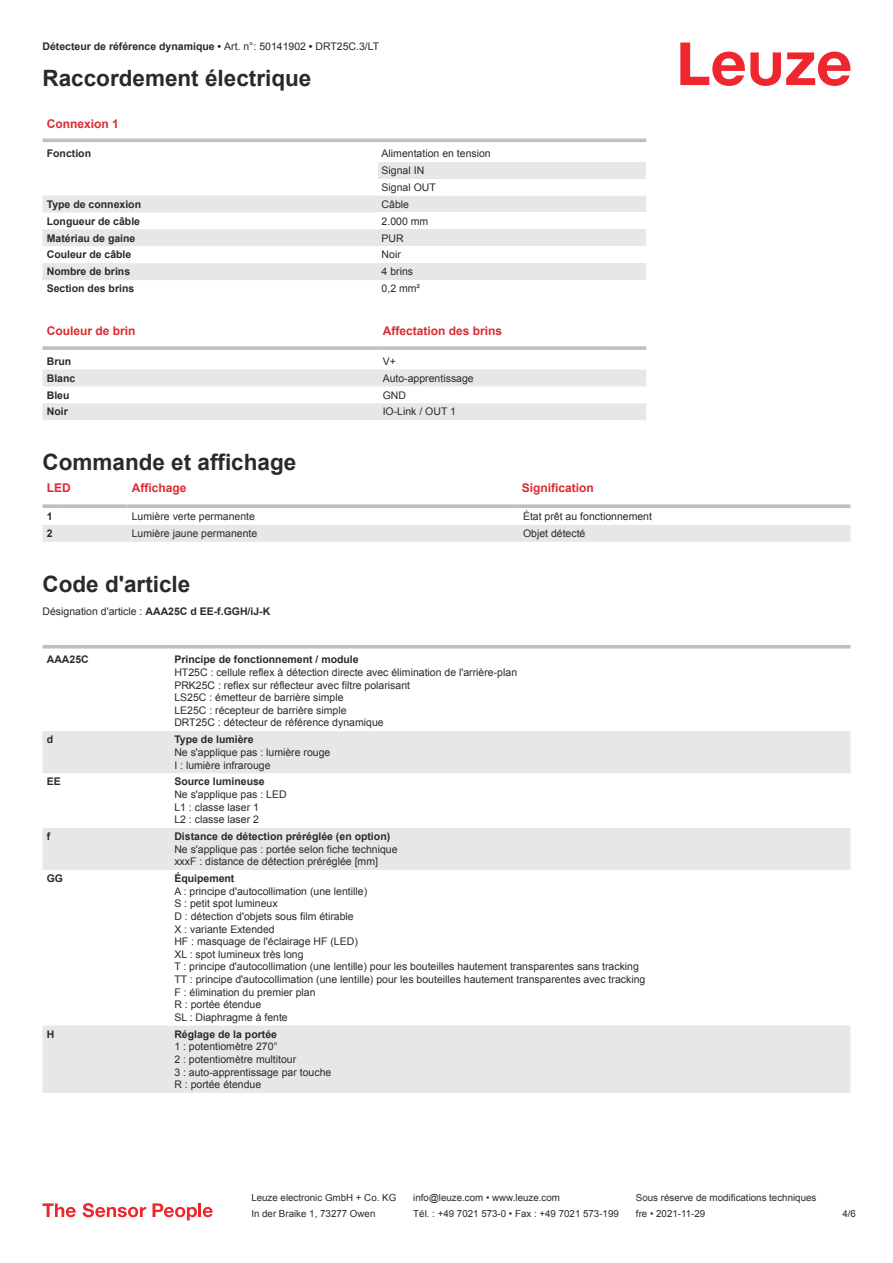
<style>
.page{position:relative;width:893px;height:1263px;background:#fff}
.page>*{position:absolute;margin:0;border:0;box-sizing:border-box;transform-origin:0 0}
.t1{font:700 22.5px "Arial";color:#2b292a}
.t2{font:700 12px "Arial";color:#db2a30}
.t3{font:10.5px/12.6px "Arial";color:#2b292a}
.t4{font:700 10.5px "Arial";color:#2b292a}
.t5{font:9.75px "Arial";color:#2b292a}
.s1{font-weight:400}
.s2{font-weight:700}
</style>
<div class="page">
<svg style="left:680px;top:43px;width:170px;height:43px"></svg>
<svg style="left:43px;top:138px;width:603px;height:58px"></svg>
<svg style="left:43px;top:196px;width:335px;height:84px;fill:#e6e7e9"></svg>
<hr style="left:43px;top:139px;width:335px;height:3px;background:#bdbfc1">
<hr style="left:378px;top:139px;width:268px;height:3px;background:#bdbfc1">
<svg style="left:378px;top:145px;width:268px;height:51px"></svg>
<div style="left:378px;top:162px;width:268px;height:17px;background:#e6e7e9"></div>
<div style="left:378px;top:196px;width:268px;height:16px;background:#e6e7e9"></div>
<div style="left:378px;top:229px;width:268px;height:17px;background:#e6e7e9"></div>
<div style="left:378px;top:263px;width:268px;height:17px;background:#e6e7e9"></div>
<svg style="left:43px;top:369px;width:603px;height:51px"></svg>
<svg style="left:43px;top:346px;width:335px;height:4px"></svg>
<hr style="left:378px;top:346px;width:226px;height:4px;background:#c6c8c9">
<svg style="left:604px;top:346px;width:42px;height:4px"></svg>
<div style="left:43px;top:525px;width:807px;height:17px;background:#e6e7e9"></div>
<svg style="left:43px;top:504px;width:21px;height:4px"></svg>
<svg style="left:64px;top:504px;width:64px;height:4px"></svg>
<svg style="left:128px;top:504px;width:391px;height:4px;background:#c3c5c7"></svg>
<svg style="left:519px;top:504px;width:331px;height:4px"></svg>
<svg style="left:43px;top:731px;width:807px;height:362px"></svg>
<hr style="left:43px;top:645px;width:127px;height:3px;background:#bdbfc1">
<hr style="left:170px;top:645px;width:680px;height:3px;background:#bdbfc1">
<svg style="left:43px;top:1203px;width:33px;height:14px"></svg>
<svg style="left:83px;top:1203px;width:63px;height:14px"></svg>
<svg style="left:153px;top:1203px;width:44px;height:17px"></svg>
<hr style="left:198px;top:1203px;width:3px;height:14px;background:#ed272d">
<svg style="left:203px;top:1207px;width:10px;height:10px"></svg>
<p class="t4" style="left:43px;top:43px;width:338px">Détecteur de référence dynamique • <span class="s1">Art. n°: 50141902</span> • <span class="s1">DRT25C.3/LT</span></p>
<h1 class="t1" style="left:43px;top:70px;width:270px">Raccordement électrique</h1>
<p class="t2" style="left:47px;top:119px;width:74px">Connexion 1</p>
<p class="t4" style="left:47px;top:149px;width:46px">Fonction</p>
<p class="t3" style="left:382px;top:146px;width:111px;line-height:17px">Alimentation en tension<br>Signal IN<br>Signal OUT</p>
<p class="t4" style="left:47px;top:200px;width:96px">Type de connexion</p>
<p class="t3" style="left:382px;top:199px;width:29px">Câble</p>
<p class="t4" style="left:47px;top:217px;width:95px">Longueur de câble</p>
<p class="t3" style="left:382px;top:216px;width:48px">2.000 mm</p>
<p class="t4" style="left:47px;top:234px;width:90px">Matériau de gaine</p>
<p class="t3" style="left:382px;top:233px;width:24px">PUR</p>
<p class="t4" style="left:47px;top:251px;width:86px">Couleur de câble</p>
<p class="t3" style="left:382px;top:249px;width:21px">Noir</p>
<p class="t4" style="left:47px;top:268px;width:85px">Nombre de brins</p>
<p class="t3" style="left:382px;top:266px;width:33px">4 brins</p>
<p class="t4" style="left:47px;top:285px;width:89px">Section des brins</p>
<p class="t3" style="left:382px;top:283px;width:40px">0,2 mm²</p>
<p class="t2" style="left:47px;top:327px;width:90px">Couleur de brin</p>
<p class="t2" style="left:383px;top:327px;width:121px">Affectation des brins</p>
<p class="t4" style="left:47px;top:357px;width:26px">Brun</p>
<p class="t3" style="left:383px;top:356px;width:15px">V+</p>
<p class="t4" style="left:47px;top:374px;width:30px">Blanc</p>
<p class="t3" style="left:383px;top:373px;width:93px">Auto-apprentissage</p>
<p class="t4" style="left:47px;top:391px;width:24px">Bleu</p>
<p class="t3" style="left:383px;top:389px;width:25px">GND</p>
<p class="t4" style="left:47px;top:408px;width:23px">Noir</p>
<p class="t3" style="left:383px;top:406px;width:75px">IO-Link / OUT 1</p>
<h1 class="t1" style="left:43px;top:454px;width:255px">Commande et affichage</h1>
<p class="t2" style="left:47px;top:483px;width:25px">LED</p>
<p class="t2" style="left:132px;top:483px;width:56px">Affichage</p>
<p class="t2" style="left:522px;top:483px;width:74px">Signification</p>
<p class="t4" style="left:47px;top:512px;width:7px">1</p>
<p class="t3" style="left:132px;top:511px;width:125px">Lumière verte permanente</p>
<p class="t3" style="left:523px;top:511px;width:130px">État prêt au fonctionnement</p>
<p class="t4" style="left:47px;top:529px;width:7px">2</p>
<p class="t3" style="left:132px;top:528px;width:127px">Lumière jaune permanente</p>
<p class="t3" style="left:523px;top:528px;width:64px">Objet détecté</p>
<h1 class="t1" style="left:43px;top:575px;width:149px">Code d'article</h1>
<p class="t3" style="left:43px;top:606px;width:229px">Désignation d'article : <span class="s2">AAA25C d EE-f.GGH/iJ-K</span></p>
<p class="t4" style="left:47px;top:656px;width:43px">AAA25C</p>
<p class="t4" style="left:174px;top:656px;width:186px">Principe de fonctionnement / module</p>
<p class="t3" style="left:174px;top:667px;width:344px">HT25C : cellule reflex à détection directe avec élimination de l'arrière-plan PRK25C : reflex sur réflecteur avec filtre polarisant<br>LS25C : émetteur de barrière simple<br>LE25C : récepteur de barrière simple<br>DRT25C : détecteur de référence dynamique</p>
<p class="t4" style="left:47px;top:736px;width:8px">d</p>
<p class="t4" style="left:174px;top:736px;width:81px">Type de lumière</p>
<p class="t3" style="left:174px;top:747px;width:158px">Ne s'applique pas : lumière rouge<br>I : lumière infrarouge</p>
<p class="t4" style="left:47px;top:778px;width:16px">EE</p>
<p class="t4" style="left:174px;top:778px;width:92px">Source lumineuse</p>
<p class="t3" style="left:174px;top:789px;width:114px">Ne s'applique pas : LED<br>L1 : classe laser 1<br>L2 : classe laser 2</p>
<p class="t4" style="left:47px;top:832px;width:5px">f</p>
<p class="t4" style="left:174px;top:832px;width:217px">Distance de détection préréglée (en option)</p>
<p class="t3" style="left:174px;top:844px;width:225px">Ne s'applique pas : portée selon fiche technique xxxF : distance de détection préréglée [mm]</p>
<p class="t4" style="left:47px;top:875px;width:18px">GG</p>
<p class="t4" style="left:174px;top:875px;width:62px">Équipement</p>
<p class="t3" style="left:174px;top:886px;width:473px">A : principe d'autocollimation (une lentille)<br>S : petit spot lumineux<br>D : détection d'objets sous film étirable<br>X : variante Extended<br>HF : masquage de l'éclairage HF (LED)<br>XL : spot lumineux très long<br>T : principe d'autocollimation (une lentille) pour les bouteilles hautement transparentes sans tracking TT : principe d'autocollimation (une lentille) pour les bouteilles hautement transparentes avec tracking F : élimination du premier plan<br>R : portée étendue<br>SL : Diaphragme à fente</p>
<p class="t4" style="left:47px;top:1030px;width:9px">H</p>
<p class="t4" style="left:174px;top:1030px;width:104px">Réglage de la portée</p>
<p class="t3" style="left:174px;top:1041px;width:159px">1 : potentiomètre 270°<br>2 : potentiomètre multitour<br>3 : auto-apprentissage par touche<br>R : portée étendue</p>
<p class="t5" style="left:251px;top:1194px;width:146px">Leuze electronic GmbH + Co. KG</p>
<p class="t5" style="left:413px;top:1194px;width:148px">info@leuze.com • www.leuze.com</p>
<p class="t5" style="left:636px;top:1194px;width:182px">Sous réserve de modifications techniques</p>
<p class="t5" style="left:251px;top:1210px;width:126px">In der Braike 1, 73277 Owen</p>
<p class="t5" style="left:413px;top:1210px;width:207px">Tél. : +49 7021 573-0 • Fax : +49 7021 573-199</p>
<p class="t5" style="left:636px;top:1210px;width:71px">fre • 2021-11-29</p>
<p class="t5" style="left:842px;top:1210px;width:15px">4 /6</p>
</div>
